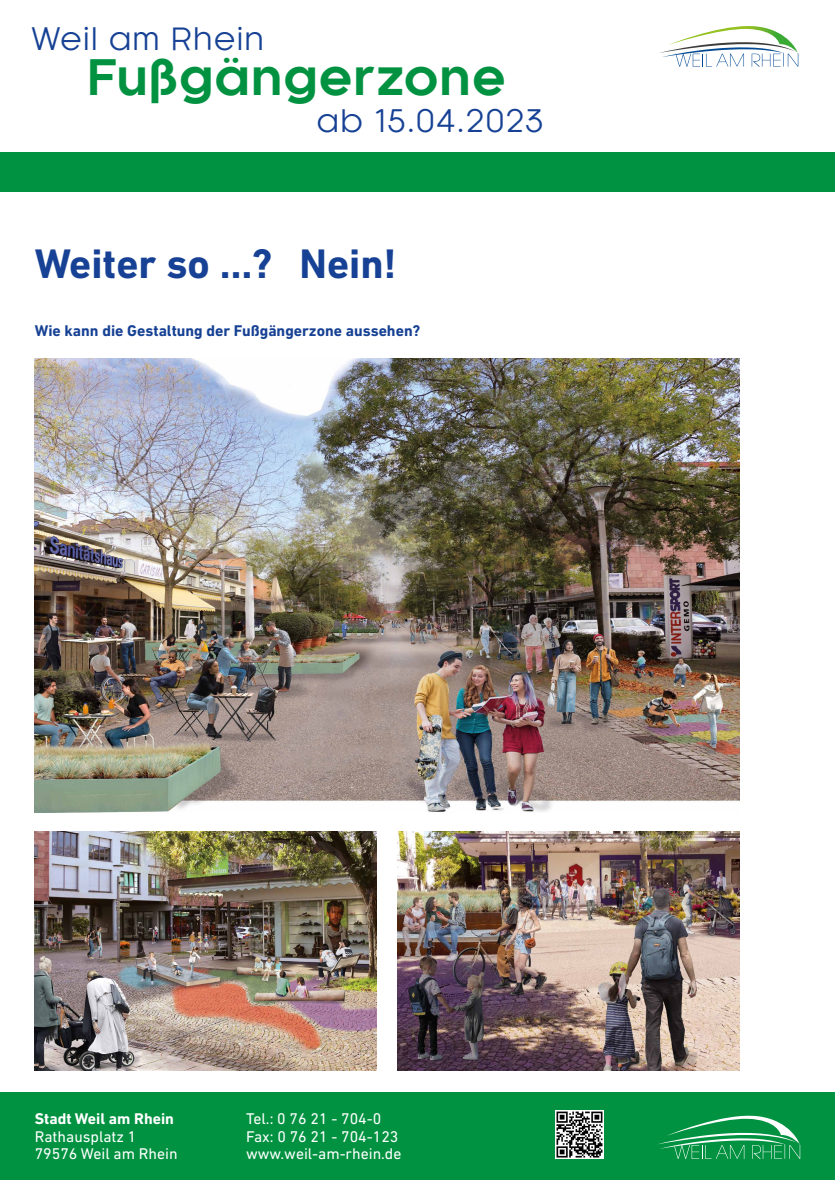
<style>
.page{position:relative;width:835px;height:1180px;background:#fff}
.page>*{position:absolute;margin:0;border:0;box-sizing:border-box;transform-origin:0 0}
.t1{font:700 47.74px "Kaleko 105";letter-spacing:.02em;color:#009240}
.t2{font:700 42px "DIN Next LT Pro";color:#164194}
.t3{font:30.38px "Kaleko 105";letter-spacing:.06em;color:#164194}
.t4{font:15.75px/17.1px "DIN Next LT Pro";color:#fff}
.t5{font:700 15.75px "DIN Next LT Pro";color:#164194}
.t6{font:700 15.75px "DIN Next LT Pro";color:#fff}
</style>
<div class="page">
<div style="left:0;top:152px;width:834px;height:40px;background:#009240"></div>
<div style="left:0;top:1092px;width:834px;height:88px;background:#009240"></div>
<svg style="left:657px;top:1115px;width:143px;height:43px"></svg>
<svg style="left:660px;top:26px;width:138px;height:41px"></svg>
<img style="left:555px;top:1110px;width:48px;height:48px">
<img style="left:35px;top:359px;width:703px;height:453px">
<img style="left:35px;top:831px;width:341px;height:239px">
<img style="left:397px;top:831px;width:341px;height:239px">
<h3 class="t3" style="left:31px;top:22px;width:234px">Weil am Rhein</h3>
<h1 class="t1" style="left:88px;top:50px;width:419px">Fußgängerzone</h1>
<h3 class="t3" style="left:317px;top:104px;width:228px">ab 15.04.2023</h3>
<h2 class="t2" style="left:35px;top:239px;width:363px">Weiter so …? Nein!</h2>
<p class="t5" style="left:35px;top:321px;width:387px">Wie kann die Gestaltung der Fußgängerzone aussehen?</p>
<p class="t6" style="left:35px;top:1110px;width:141px">Stadt Weil am Rhein</p>
<p class="t4" style="left:35px;top:1127px;width:144px">Rathausplatz 1<br>79576 Weil am Rhein</p>
<p class="t4" style="left:246px;top:1110px;width:157px">Tel.: 0 76 21 - 704-0<br>Fax: 0 76 21 - 704-123 www.weil-am-rhein.de</p>
</div>
